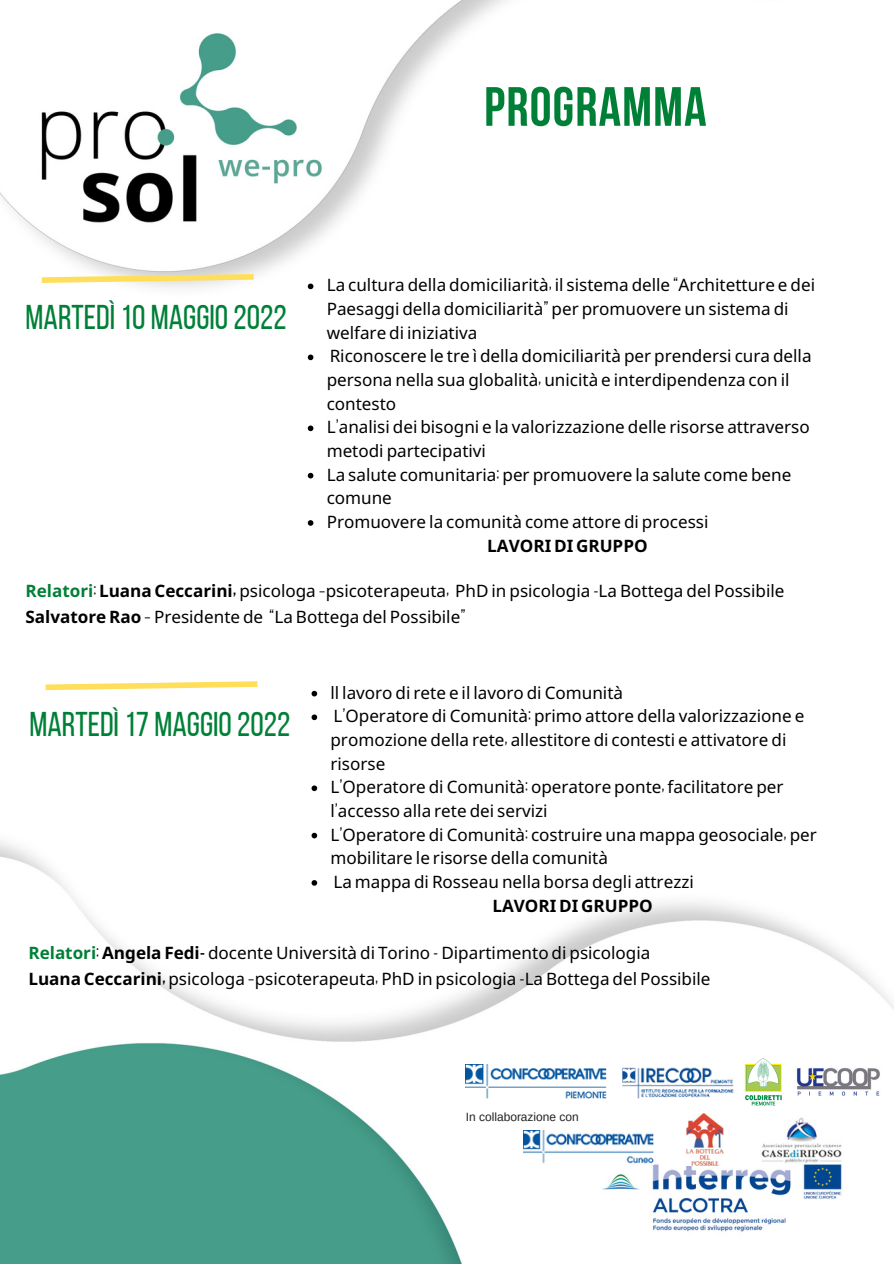
<style>
.page{position:relative;width:894px;height:1264px;background:#fff}
.page>*{position:absolute;margin:0;border:0;box-sizing:border-box;transform-origin:0 0}
.t1{font:700 55.2px "Bebas Neue";letter-spacing:.02em;color:#008037}
.t2{font:34.35px "Bebas Neue";color:#008037}
.t3{font:17.1px/23.7px "Noto Sans";color:#000}
.t4{font:700 17.1px "Noto Sans";color:#000}
.t5{font:12px "Arimo";color:#222}
.s1{font-family:"TS Bebas AR"}
.s2{font-weight:700;color:#008037}
.s3{font-weight:700}
.s4{font-family:"TS Bebas AR";font-weight:700}
</style>
<div class="page">
<img style="left:0;top:0;width:893px;height:1263px">
<img style="left:523px;top:1130px;width:130px;height:34px">
<img style="left:466px;top:1064px;width:140px;height:34px">
<img style="left:616px;top:1064px;width:122px;height:38px">
<img style="left:743px;top:1058px;width:40px;height:49px">
<img style="left:791px;top:1059px;width:102px;height:48px">
<img style="left:686px;top:1113px;width:37px;height:52px">
<img style="left:759px;top:1116px;width:84px;height:47px">
<svg style="left:36px;top:271px;width:223px;height:15px"></svg>
<svg style="left:308px;top:283px;width:5px;height:6px"></svg>
<svg style="left:308px;top:354px;width:5px;height:6px"></svg>
<svg style="left:308px;top:425px;width:5px;height:6px"></svg>
<svg style="left:308px;top:473px;width:5px;height:5px"></svg>
<svg style="left:308px;top:520px;width:5px;height:6px"></svg>
<svg style="left:40px;top:678px;width:223px;height:15px"></svg>
<svg style="left:311px;top:690px;width:6px;height:6px"></svg>
<svg style="left:311px;top:714px;width:6px;height:6px"></svg>
<svg style="left:311px;top:785px;width:6px;height:6px"></svg>
<svg style="left:311px;top:832px;width:6px;height:6px"></svg>
<svg style="left:311px;top:880px;width:6px;height:5px"></svg>
<p class="t1" style="left:484px;top:84px;width:224px">PROGRAMMA</p>
<p class="t3" style="left:326px;top:273px;width:489px">La cultura della domiciliarità<span class="s1">,</span> il sistema delle <span class="s1">“</span>Architetture e dei<br>Paesaggi della domiciliarità<span class="s1">”</span> per promuovere un sistema di welfare di iniziativa</p>
<p class="t3" style="left:326px;top:344px;width:486px">Riconoscere le tre ì della domiciliarità per prendersi cura della persona nella sua globalità<span class="s1">,</span> unicità e interdipendenza con il contesto</p>
<p class="t3" style="left:326px;top:415px;width:484px">L<span class="s1">’</span>analisi dei bisogni e la valorizzazione delle risorse attraverso metodi partecipativi</p>
<p class="t3" style="left:326px;top:462px;width:466px">La salute comunitaria<span class="s1">:</span> per promuovere la salute come bene comune</p>
<p class="t3" style="left:326px;top:509px;width:383px">Promuovere la comunità come attore di processi</p>
<p class="t4" style="left:487px;top:533px;width:162px">LAVORI DI GRUPPO</p>
<p class="t3" style="left:26px;top:578px;width:760px"><span class="s2">Relatori</span><span class="s1">:</span> <span class="s3">Luana Ceccarini</span><span class="s4">,</span> psicologa <span class="s1">–</span>psicoterapeuta<span class="s1">,</span> PhD in psicologia <span class="s1">-</span>La Bottega del Possibile</p>
<p class="t3" style="left:26px;top:604px;width:441px"><span class="s3">Salvatore Rao</span> <span class="s1">–</span> Presidente de <span class="s1">“</span>La Bottega del Possibile<span class="s1">”</span></p>
<p class="t2" style="left:26px;top:303px;width:262px">MARTEDÌ 10 MAGGIO2022</p>
<p class="t3" style="left:330px;top:680px;width:294px">ll lavoro di rete e il lavoro di Comunità</p>
<p class="t3" style="left:330px;top:704px;width:475px">L<span class="s1">’</span>Operatore di Comunità<span class="s1">:</span> primo attore della valorizzazione e promozione della rete<span class="s1">,</span> allestitore di contesti e attivatore di risorse</p>
<p class="t3" style="left:330px;top:774px;width:454px">L<span class="s1">’</span>Operatore di Comunità<span class="s1">:</span> operatore ponte<span class="s1">,</span> facilitatore per l<span class="s1">’</span>accesso alla rete dei servizi</p>
<p class="t3" style="left:330px;top:822px;width:488px">L<span class="s1">’</span>Operatore di Comunità<span class="s1">:</span> costruire una mappa geosociale<span class="s1">,</span> per mobilitare le risorse della comunità</p>
<p class="t3" style="left:333px;top:869px;width:362px">La mappa di Rosseau nella borsa degli attrezzi</p>
<p class="t4" style="left:492px;top:893px;width:162px">LAVORI DI GRUPPO</p>
<p class="t3" style="left:28px;top:940px;width:623px"><span class="s2">Relatori</span><span class="s1">:</span> <span class="s3">Angela Fedi</span><span class="s4">-</span> docente Università di Torino <span class="s1">-</span> Dipartimento di psicologia</p>
<p class="t3" style="left:28px;top:966px;width:683px"><span class="s3">Luana Ceccarini</span><span class="s4">,</span> psicologa <span class="s1">–</span>psicoterapeuta<span class="s1">,</span> PhD in psicologia <span class="s1">-</span>La Bottega del Possibile</p>
<p class="t2" style="left:29px;top:710px;width:262px">MARTEDÌ 17 MAGGIO2022</p>
<p class="t5" style="left:466px;top:1109px;width:114px">In collaborazione con</p>
</div>
